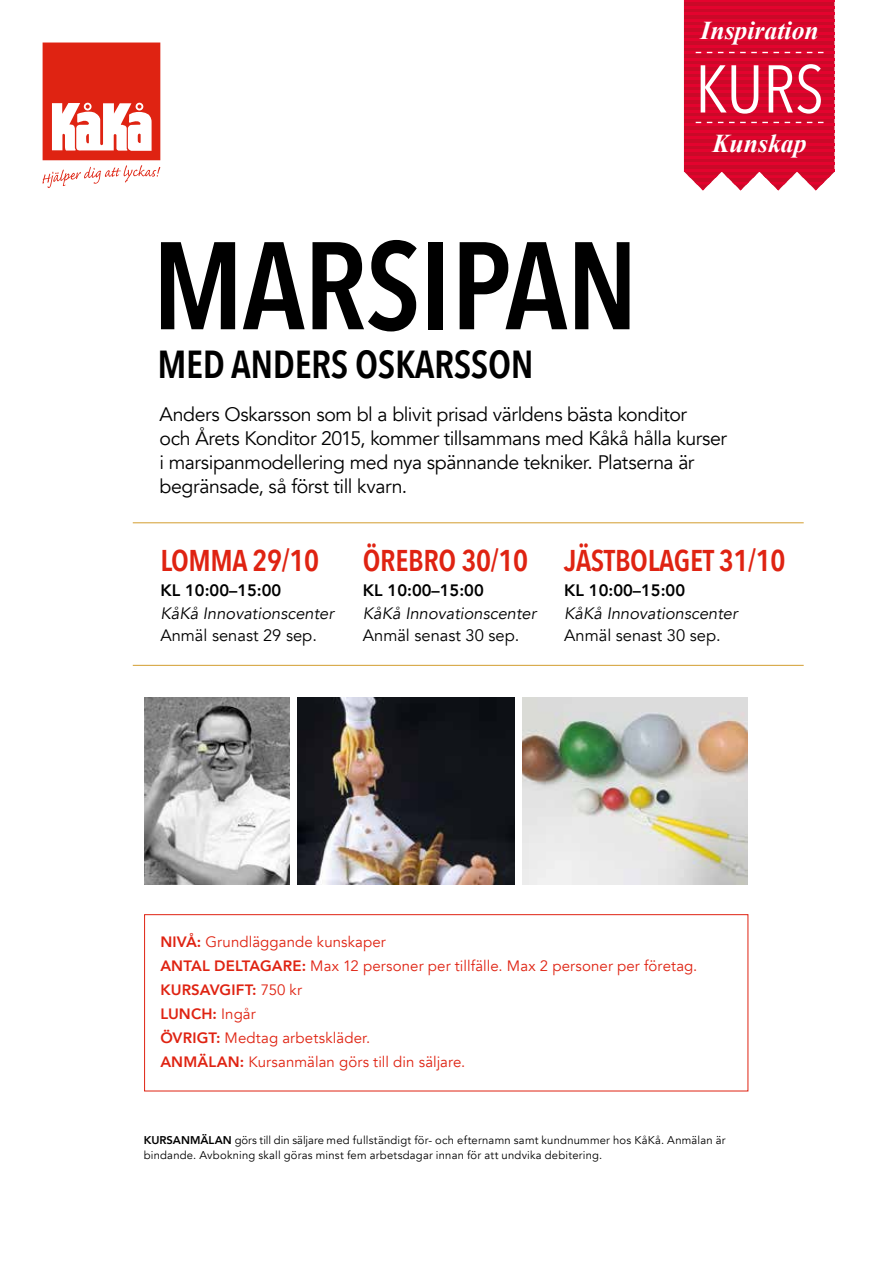
<style>
.page{position:relative;width:893px;height:1263px;background:#fff}
.page>*{position:absolute;margin:0;border:0;box-sizing:border-box;transform-origin:0 0}
.t1{font:600 123px "Avenir Next Condensed";letter-spacing:-.01em;color:#000}
.t2{font:66.6px "Avenir Next Condensed";color:#fff}
.t3{font:600 39px "Avenir Next Condensed";letter-spacing:-.01em;color:#000}
.t4{font:600 30px "Avenir Next Condensed";letter-spacing:-.01em;color:#df2312}
.t5{font:italic 700 25.65px "Times New Roman";color:#fff}
.t6{font:19.5px/24px "Avenir";letter-spacing:-.02em;color:#000}
.t7{font:italic 16.5px "Avenir";color:#000}
.t8{font:16.5px "Avenir";color:#000}
.t9{font:800 16.5px "Avenir";color:#000}
.t10{font:15px/24px "Avenir";letter-spacing:.005em;color:#df2312}
.t11{font:11.25px/15px "Avenir";letter-spacing:.02em;color:#000}
.s1{font-weight:800}
</style>
<div class="page">
<svg style="left:43px;top:43px;width:117px;height:145px"></svg>
<div style="left:144px;top:914px;width:604px;height:177px;border:1px solid #df2312"></div>
<hr style="left:133px;top:522px;width:671px;height:1px;background:#d39d2f">
<hr style="left:133px;top:665px;width:671px;height:1px;background:#d39d2f">
<img style="left:298px;top:697px;width:216px;height:187px">
<img style="left:522px;top:697px;width:226px;height:187px">
<img style="left:145px;top:697px;width:144px;height:187px">
<svg style="left:684px;top:0;width:150px;height:190px;background:#d81336"></svg>
<h3 class="t5" style="left:700px;top:12px;width:120px">Inspiration</h3>
<h2 class="t2" style="left:695px;top:32px;width:130px">KURS</h2>
<h1 class="t1" style="left:152px;top:180px;width:488px">MARSIPAN</h1>
<h3 class="t3" style="left:157px;top:330px;width:378px">MED ANDERS OSKARSSON</h3>
<h3 class="t5" style="left:712px;top:125px;width:96px">Kunskap</h3>
<p class="t6" style="left:160px;top:403px;width:569px">Anders Oskarsson som bl a blivit prisad världens bästa konditor<br>och Årets Konditor 2015, kommer tillsammans med Kåkå hålla kurser i marsipanmodellering med nya spännande tekniker. Platserna är begränsade, så först till kvarn.</p>
<h3 class="t4" style="left:160px;top:534px;width:160px">LOMMA 29/10</h3>
<p class="t9" style="left:160px;top:577px;width:122px">KL 10:00–15:00</p>
<p class="t7" style="left:160px;top:603px;width:175px">KåKå Innovationscenter</p>
<p class="t8" style="left:160px;top:625px;width:158px">Anmäl senast 29 sep.</p>
<h3 class="t4" style="left:363px;top:534px;width:167px">ÖREBRO 30/10</h3>
<p class="t9" style="left:363px;top:577px;width:122px">KL 10:00–15:00</p>
<p class="t7" style="left:363px;top:603px;width:175px">KåKå Innovationscenter</p>
<p class="t8" style="left:363px;top:625px;width:158px">Anmäl senast 30 sep.</p>
<h3 class="t4" style="left:564px;top:534px;width:223px">JÄSTBOLAGET 31/10</h3>
<p class="t9" style="left:564px;top:577px;width:122px">KL 10:00–15:00</p>
<p class="t7" style="left:564px;top:603px;width:175px">KåKå Innovationscenter</p>
<p class="t8" style="left:564px;top:625px;width:158px">Anmäl senast 30 sep.</p>
<p class="t10" style="left:160px;top:930px;width:539px"><span class="s1">NIVÅ:</span> Grundläggande kunskaper<br><span class="s1">ANTAL DELTAGARE:</span> Max 12 personer per tillfälle. Max 2 personer per företag.<br><span class="s1">KURSAVGIFT:</span> 750 kr<br><span class="s1">LUNCH:</span> Ingår<br><span class="s1">ÖVRIGT:</span> Medtag arbetskläder.<br><span class="s1">ANMÄLAN:</span> Kursanmälan görs till din säljare.</p>
<p class="t11" style="left:144px;top:1132px;width:583px"><span class="s1">KURSANMÄLAN</span> görs till din säljare med fullständigt för- och efternamn samt kundnummer hos KåKå. Anmälan är bindande. Avbokning skall göras minst fem arbetsdagar innan för att undvika debitering.</p>
</div>
